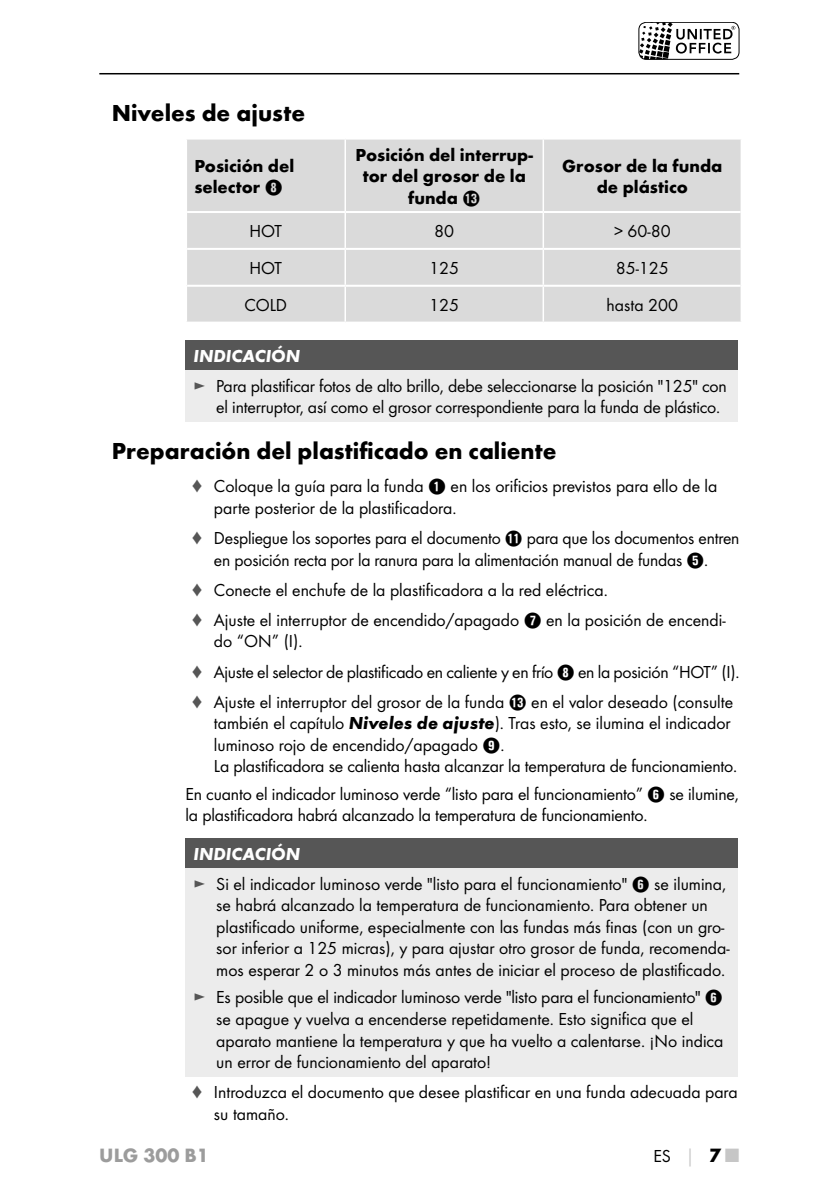
<style>
.page{position:relative;width:840px;height:1191px;background:#fff}
.page>*{position:absolute;margin:0;border:0;box-sizing:border-box;transform-origin:0 0}
.t1{font:700 24px "Futura";color:#000}
.t2{font:700 20px "Futura";color:#9c9c9c}
.t3{font:18px/21.6px "Futura Boo";color:#000}
.t4{font:700 18px/21.6px "Futura";color:#000;text-align:center}
.t5{font:italic 700 18px "Futura";color:#fff}
.s1{font-family:"Hako PI Nummern";font-weight:400}
.s2{color:#565656}
.s3{font-family:"Hako PI Nummern"}
.s4{font-family:"Futura";font-weight:700;font-style:italic}
.s5{font-family:"Futura";font-weight:700;color:#c6c6c6}
.s6{font-family:"Futura";font-weight:700;font-size:20px}
.s7{font-family:"Futura";font-weight:700;font-size:20px;color:#c6c6c6}
</style>
<div class="page">
<svg style="left:638px;top:22px;width:96px;height:36px"></svg>
<div style="left:638px;top:22px;width:100px;height:38px;border:1px solid #000;border-radius:7px"></div>
<hr style="left:99px;top:73px;width:639px;height:1px;background:#000">
<div style="left:187px;top:140px;width:553px;height:181px;background:#dadada"></div>
<hr style="left:187px;top:211px;width:158px;height:2px;background:#fff">
<hr style="left:345px;top:211px;width:198px;height:2px;background:#fff">
<hr style="left:543px;top:211px;width:197px;height:2px;background:#fff">
<hr style="left:187px;top:248px;width:158px;height:2px;background:#fff">
<hr style="left:345px;top:248px;width:198px;height:2px;background:#fff">
<hr style="left:543px;top:248px;width:197px;height:2px;background:#fff">
<hr style="left:187px;top:285px;width:158px;height:2px;background:#fff">
<hr style="left:345px;top:285px;width:198px;height:2px;background:#fff">
<hr style="left:543px;top:285px;width:197px;height:2px;background:#fff">
<hr style="left:344px;top:140px;width:2px;height:71px;background:#fff">
<hr style="left:542px;top:140px;width:1px;height:71px;background:#fff">
<hr style="left:344px;top:213px;width:2px;height:35px;background:#fff">
<hr style="left:542px;top:213px;width:1px;height:35px;background:#fff">
<hr style="left:344px;top:250px;width:2px;height:35px;background:#fff">
<hr style="left:542px;top:250px;width:1px;height:35px;background:#fff">
<hr style="left:344px;top:287px;width:2px;height:34px;background:#fff">
<hr style="left:542px;top:287px;width:1px;height:34px;background:#fff">
<div style="left:185px;top:340px;width:552px;height:30px;background:#565656"></div>
<div style="left:185px;top:370px;width:552px;height:51px;background:#ececec"></div>
<div style="left:185px;top:838px;width:552px;height:30px;background:#565656"></div>
<div style="left:185px;top:868px;width:552px;height:208px;background:#ececec"></div>
<h1 class="t1" style="left:112px;top:98px;width:195px">Niveles de ajuste</h1>
<p class="t4" style="left:194px;top:154px;width:101px;text-align:left">Posición del selector <span class="s1">8</span></p>
<p class="t4" style="left:355px;top:144px;width:179px">Posición del interrup&shy;tor del grosor de la funda <span class="s1">e</span></p>
<p class="t4" style="left:562px;top:154px;width:162px">Grosor de la funda de plástico</p>
<p class="t3" style="left:249px;top:220px;width:34px">HOT</p>
<p class="t3" style="left:434px;top:220px;width:21px">80</p>
<p class="t3" style="left:613px;top:220px;width:58px">&gt; 60-80</p>
<p class="t3" style="left:249px;top:257px;width:34px">HOT</p>
<p class="t3" style="left:429px;top:257px;width:31px">125</p>
<p class="t3" style="left:615px;top:257px;width:55px">85-125</p>
<p class="t3" style="left:244px;top:294px;width:44px">COLD</p>
<p class="t3" style="left:429px;top:294px;width:31px">125</p>
<p class="t3" style="left:606px;top:294px;width:73px">hasta 200</p>
<p class="t5" style="left:193px;top:345px;width:108px">INDICACIÓN</p>
<p class="t3" style="left:216px;top:375px;width:512px;text-indent:-23px"><span class="s2">►</span> Para plastificar fotos de alto brillo, debe seleccionarse la posición "125" con el interruptor, así como el grosor correspondiente para la funda de plástico.</p>
<h1 class="t1" style="left:112px;top:436px;width:446px">Preparación del plastificado en caliente</h1>
<p class="t3" style="left:214px;top:475px;width:504px;text-indent:-23px"><span class="s2">♦</span> Coloque la guía para la funda <span class="s3">1</span> en los orificios previstos para ello de la parte posterior de la plastificadora.</p>
<p class="t3" style="left:214px;top:527px;width:526px;text-indent:-23px"><span class="s2">♦</span> Despliegue los soportes para el documento <span class="s3">q</span> para que los documentos entren en posición recta por la ranura para la alimentación manual de fundas <span class="s3">5</span>.</p>
<p class="t3" style="left:191px;top:574px;width:535px;line-height:30px"><span class="s2">♦</span> Conecte el enchufe de la plastificadora a la red eléctrica.<br><span class="s2">♦</span> Ajuste el interruptor de encendido/apagado <span class="s3">7</span> en la posición de encendi-</p>
<p class="t3" style="left:191px;top:626px;width:547px;line-height:30px;text-indent:23px">do “ON” (I).<br><span class="s2">♦</span> Ajuste el selector de plastificado en caliente y en frío <span class="s3">8</span> en la posición “HOT” (I). <span class="s2">♦</span> Ajuste el interruptor del grosor de la funda <span class="s3">e</span> en el valor deseado (consulte</p>
<p class="t3" style="left:214px;top:712px;width:522px">también el capítulo <span class="s4">Niveles de ajuste</span>). Tras esto, se ilumina el indicador luminoso rojo de encendido/apagado <span class="s3">9</span>.<br>La plastificadora se calienta hasta alcanzar la temperatura de funcionamiento.</p>
<p class="t3" style="left:185px;top:783px;width:554px">En cuanto el indicador luminoso verde “listo para el funcionamiento” <span class="s3">6</span> se ilumine, la plastificadora habrá alcanzado la temperatura de funcionamiento.</p>
<p class="t5" style="left:193px;top:843px;width:108px">INDICACIÓN</p>
<p class="t3" style="left:216px;top:872px;width:514px;text-indent:-23px"><span class="s2">►</span> Si el indicador luminoso verde "listo para el funcionamiento" <span class="s3">6</span> se ilumina, se habrá alcanzado la temperatura de funcionamiento. Para obtener un plastificado uniforme, especialmente con las fundas más finas (con un gro&shy;sor inferior a 125 micras), y para ajustar otro grosor de funda, recomenda&shy;mos esperar 2 o 3 minutos más antes de iniciar el proceso de plastificado.</p>
<p class="t3" style="left:216px;top:986px;width:508px;text-indent:-23px"><span class="s2">►</span> Es posible que el indicador luminoso verde "listo para el funcionamiento" <span class="s3">6 </span>se apague y vuelva a encenderse repetidamente. Esto significa que el aparato mantiene la temperatura y que ha vuelto a calentarse. ¡No indica un error de funcionamiento del aparato!</p>
<p class="t3" style="left:214px;top:1081px;width:525px;text-indent:-23px"><span class="s2">♦</span> Introduzca el documento que desee plastificar en una funda adecuada para su tamaño.</p>
<p class="t2" style="left:99px;top:1143px;width:111px">ULG 300 B1</p>
<p class="t3" style="left:653px;top:1145px;width:87px">ES <span class="s5">│</span> <span class="s6">7</span><span class="s7">■</span></p>
</div>
